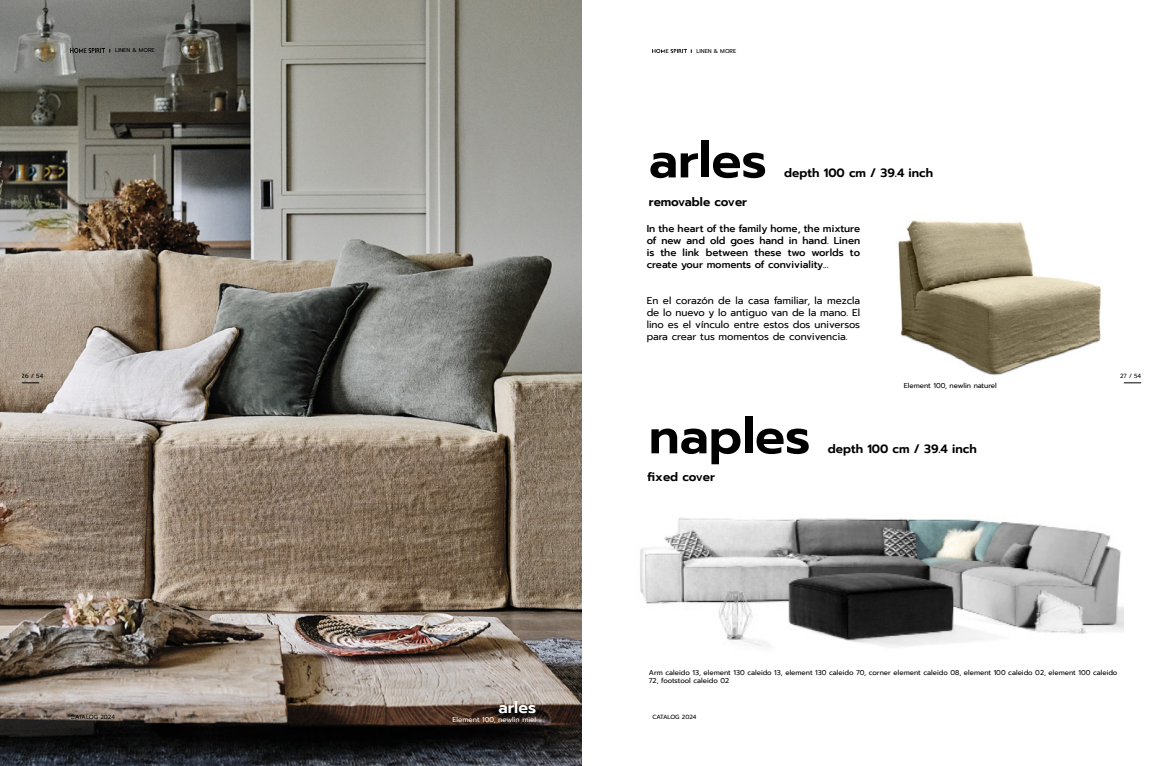
<style>
.page{position:relative;width:1163px;height:766px;background:#fff}
.page>*{position:absolute;margin:0;border:0;box-sizing:border-box;transform-origin:0 0}
.t1{font:600 50px "Prompt";color:#000}
.t2{font:600 16px "Prompt";color:#fff}
.t3{font:600 12px "Prompt";color:#000}
.t4{font:10px/12px "Prompt";color:#000;text-align:justify}
.t5{font:500 10px/12px "Prompt";color:#000;text-align:justify}
.t6{font:7px/8.4px "Prompt";color:#000}
.t7{font:7px "Prompt";color:#fff}
.t8{font:6px "Prompt";color:#000}
.t9{font:5.6px "Prompt";color:#000}
</style>
<div class="page">
<img style="left:0;top:0;width:581px;height:765px">
<img style="left:640px;top:518px;width:483px;height:129px">
<img style="left:898px;top:220px;width:203px;height:156px">
<img style="left:71px;top:49px;width:33px;height:3px">
<img style="left:652px;top:49px;width:34px;height:4px">
<svg style="left:22px;top:382px;width:17px;height:1px"></svg>
<svg style="left:1123px;top:382px;width:17px;height:1px"></svg>
<p class="t9" style="left:115px;top:46px;width:41px">LINEN &amp; MORE</p>
<p class="t9" style="left:696px;top:47px;width:41px">LINEN &amp; MORE</p>
<h1 class="t1" style="left:648px;top:123px;width:119px">arles</h1>
<h3 class="t3" style="left:648px;top:193px;width:100px">removable cover</h3>
<h3 class="t3" style="left:784px;top:164px;width:150px">depth 100 cm / 39.4 inch</h3>
<h3 class="t5" style="left:646px;top:223px;width:215px">In the heart of the family home, the mixture of new and old goes hand in hand. Linen is the link between these two worlds to create your moments of conviviality...</h3>
<h3 class="t4" style="left:646px;top:295px;width:215px">En el corazón de la casa familiar, la mezcla de lo nuevo y lo antiguo van de la mano. El lino es el vínculo entre estos dos universos para crear tus momentos de convivencia.</h3>
<p class="t8" style="left:22px;top:372px;width:23px">26 / 54</p>
<p class="t8" style="left:1119px;top:372px;width:23px">27 / 54</p>
<h1 class="t1" style="left:648px;top:399px;width:163px">naples</h1>
<h3 class="t3" style="left:647px;top:468px;width:69px">fixed cover</h3>
<p class="t6" style="left:903px;top:381px;width:94px">Element 100, newlin naturel</p>
<h3 class="t3" style="left:827px;top:440px;width:150px">depth 100 cm / 39.4 inch</h3>
<p class="t6" style="left:648px;top:668px;width:470px">Arm caleido 13, element 130 caleido 13, element 130 caleido 70, corner element caleido 08, element 100 caleido 02, element 100 caleido<br>72, footstool caleido 02</p>
<h2 class="t2" style="left:498px;top:695px;width:39px">arles</h2>
<p class="t7" style="left:452px;top:714px;width:85px">Element 100, newlin miel</p>
<p class="t8" style="left:71px;top:712px;width:46px">CATALOG 2024</p>
<p class="t8" style="left:652px;top:712px;width:46px">CATALOG 2024</p>
</div>
